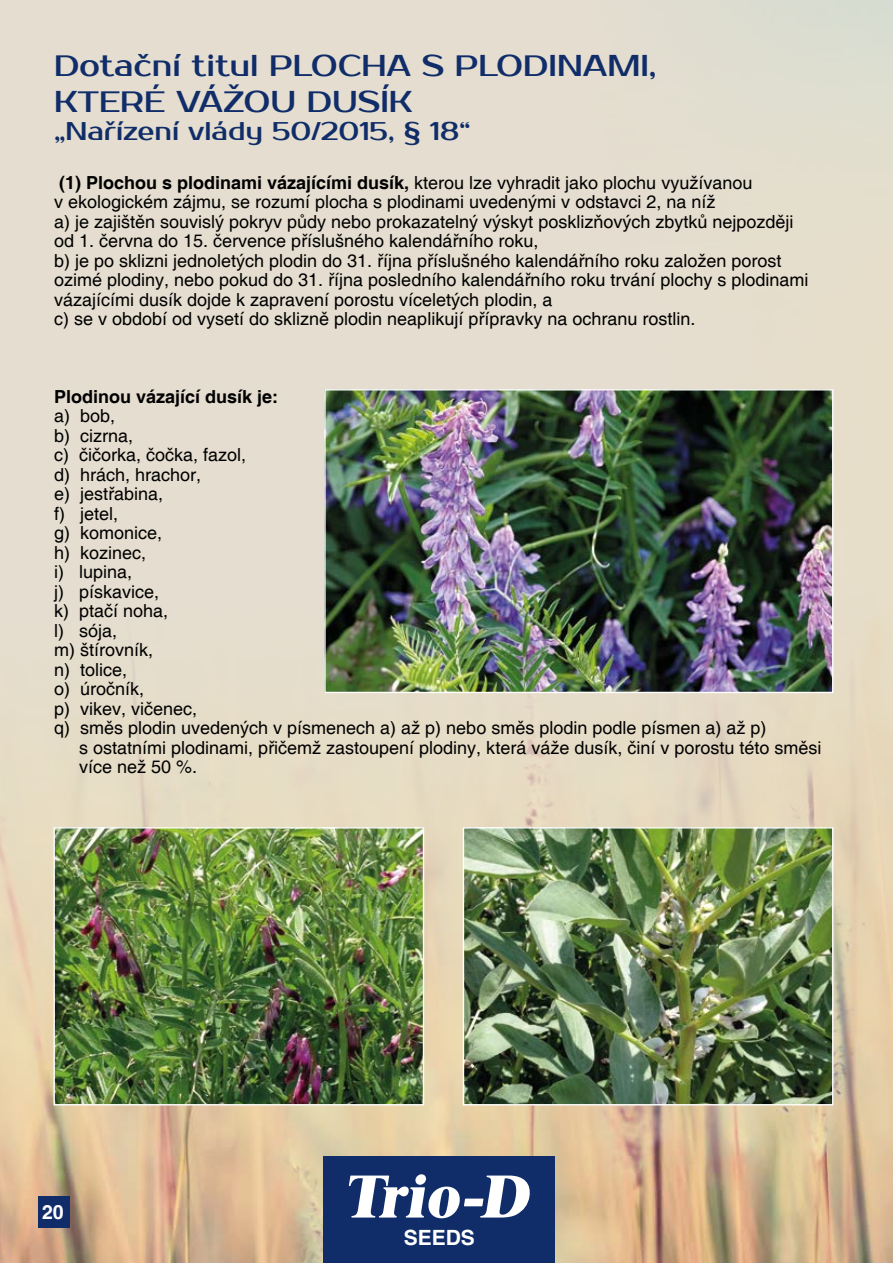
<style>
.page{position:relative;width:893px;height:1263px;background:#fff}
.page>*{position:absolute;margin:0;border:0;box-sizing:border-box;transform-origin:0 0}
.t1{font:30px/36px "Prosto One";color:#102d69}
.t2{font:25.5px "Prosto One";color:#102d69}
.t3{font:700 21px "Helvetica";color:#fff}
.t4{font:700 19.5px "Helvetica";color:#fff}
.t5{font:18px/19.5px "Helvetica";color:#000}
.t6{font:700 18px "Helvetica";color:#000}
.s1{font-weight:700}
</style>
<div class="page">
<img style="left:0;top:0;width:405px;height:1263px">
<img style="left:405px;top:0;width:488px;height:1263px">
<div style="left:323px;top:1157px;width:231px;height:106px;background:#102d69"></div>
<svg style="left:349px;top:1174px;width:181px;height:44px"></svg>
<div style="left:38px;top:1196px;width:31px;height:31px;background:#102d69"></div>
<img style="left:326px;top:391px;width:505px;height:300px">
<div style="left:324px;top:389px;width:509px;height:304px;border:1px solid #fff"></div>
<img style="left:56px;top:829px;width:366px;height:274px">
<div style="left:54px;top:827px;width:370px;height:278px;border:1px solid #fff"></div>
<img style="left:465px;top:829px;width:366px;height:274px">
<div style="left:463px;top:827px;width:370px;height:278px;border:1px solid #fff"></div>
<h1 class="t1" style="left:54px;top:48px;width:604px">Dotační titul PLOCHA S PLODINAMI,<br>KTERÉ VÁŽOU DUSÍK</h1>
<h2 class="t2" style="left:54px;top:116px;width:418px">„Nařízení vlády 50/2015, § 18“</h2>
<p class="t5" style="left:54px;top:173px;width:756px"><span class="s1">(1) Plochou s plodinami vázajícími dusík,</span> kterou lze vyhradit jako plochu využívanou<br>v ekologickém zájmu, se rozumí plocha s plodinami uvedenými v odstavci 2, na níž<br>a) je zajištěn souvislý pokryv půdy nebo prokazatelný výskyt posklizňových zbytků nejpozději od 1. června do 15. července příslušného kalendářního roku,<br>b) je po sklizni jednoletých plodin do 31. října příslušného kalendářního roku založen porost ozimé plodiny, nebo pokud do 31. října posledního kalendářního roku trvání plochy s plodinami vázajícími dusík dojde k zapravení porostu víceletých plodin, a<br>c) se v období od vysetí do sklizně plodin neaplikují přípravky na ochranu rostlin.</p>
<p class="t6" style="left:54px;top:386px;width:226px">Plodinou vázající dusík je:</p>
<p class="t5" style="left:54px;top:407px;width:63px">a) bob,</p>
<p class="t5" style="left:54px;top:427px;width:81px">b) cizrna,</p>
<p class="t5" style="left:54px;top:446px;width:194px">c) čičorka, čočka, fazol,</p>
<p class="t5" style="left:54px;top:466px;width:149px">d) hrách, hrachor,</p>
<p class="t5" style="left:54px;top:485px;width:111px">e) jestřabina,</p>
<p class="t5" style="left:54px;top:505px;width:66px">f) jetel,</p>
<p class="t5" style="left:54px;top:524px;width:110px">g) komonice,</p>
<p class="t5" style="left:54px;top:543px;width:94px">h) kozinec,</p>
<p class="t5" style="left:54px;top:563px;width:80px">i) lupina,</p>
<p class="t5" style="left:54px;top:582px;width:107px">j) pískavice,</p>
<p class="t5" style="left:54px;top:602px;width:116px">k) ptačí noha,</p>
<p class="t5" style="left:54px;top:621px;width:65px">l) sója,</p>
<p class="t5" style="left:54px;top:641px;width:101px">m) štírovník,</p>
<p class="t5" style="left:54px;top:660px;width:75px">n) tolice,</p>
<p class="t5" style="left:54px;top:680px;width:92px">o) úročník,</p>
<p class="t5" style="left:54px;top:699px;width:145px">p) vikev, vičenec,</p>
<p class="t5" style="left:54px;top:719px;width:714px">q) směs plodin uvedených v písmenech a) až p) nebo směs plodin podle písmen a) až p)</p>
<p class="t5" style="left:79px;top:738px;width:744px">s ostatními plodinami, přičemž zastoupení plodiny, která váže dusík, činí v porostu této směsi</p>
<p class="t5" style="left:79px;top:758px;width:120px">více než 50 %.</p>
<p class="t4" style="left:42px;top:1200px;width:23px">20</p>
<p class="t3" style="left:404px;top:1225px;width:73px">SEEDS</p>
</div>
